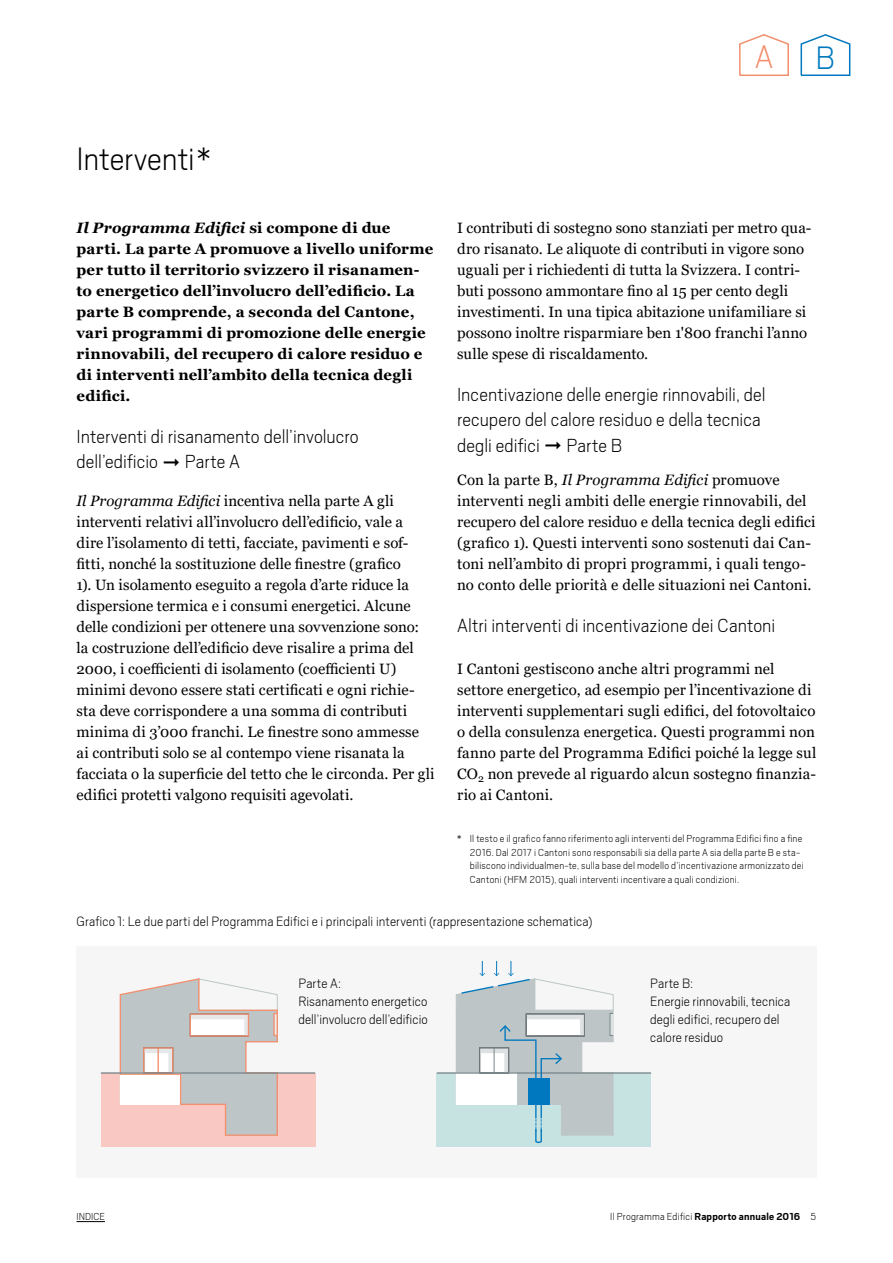
<style>
.page{position:relative;width:893px;height:1263px;background:#fff}
.page>*{position:absolute;margin:0;border:0;box-sizing:border-box;transform-origin:0 0}
.t1{font:200 36px "Scout";letter-spacing:-.005em;color:#000}
.t2{font:200 36px "Scout";color:#f2906f}
.t3{font:200 21px/25.2px "Scout";letter-spacing:.005em;color:#000}
.t4{font:15px/21px "Georgia";letter-spacing:.005em;color:#000}
.t5{font:700 15px/21px "Georgia";letter-spacing:.01em;color:#000}
.t6{font:200 15px/18px "Scout";letter-spacing:.005em;color:#000}
.t7{font:200 11.25px/13.5px "Scout";letter-spacing:.02em;color:#000}
.s1{color:#0078bf}
.s2{font-style:italic}
.s3{font-weight:700}
</style>
<div class="page">
<svg style="left:77px;top:1221px;width:28px;height:1px"></svg>
<div style="left:76px;top:947px;width:740px;height:231px;background:#f6f6f7"></div>
<svg style="left:800px;top:34px;width:51px;height:42px"></svg>
<svg style="left:739px;top:34px;width:50px;height:42px"></svg>
<div style="left:437px;top:1073px;width:214px;height:74px;background:#c6e2e1"></div>
<div style="left:456px;top:1073px;width:157px;height:31px;background:#bdc5c6"></div>
<div style="left:456px;top:1073px;width:60px;height:31px;background:#fff"></div>
<div style="left:456px;top:1073px;width:61px;height:32px;border:1px solid #fff"></div>
<div style="left:561px;top:1104px;width:52px;height:31px;background:#bdc5c6"></div>
<hr style="left:437px;top:1072px;width:214px;height:2px;background:#79878b">
<div style="left:528px;top:1078px;width:21px;height:27px;background:#0078bf"></div>
<svg style="left:535px;top:1105px;width:7px;height:38px"></svg>
<svg style="left:455px;top:961px;width:159px;height:118px"></svg>
<div style="left:101px;top:1073px;width:214px;height:74px;background:#f9c8c2"></div>
<svg style="left:119px;top:978px;width:159px;height:158px"></svg>
<hr style="left:101px;top:1072px;width:214px;height:2px;background:#79878b">
<h1 class="t2" style="left:755px;top:34px;width:82px">A <span class="s1">B</span></h1>
<h1 class="t1" style="left:77px;top:136px;width:136px">Interventi*</h1>
<p class="t5" style="left:77px;top:217px;width:358px"><span class="s2">Il Programma Edifici</span> si compone di due parti. La parte A promuove a livello uniforme per tutto il territorio svizzero il risanamen&shy;to energetico dell’involucro dell’edificio. La parte B comprende, a seconda del Cantone, vari programmi di promozione delle energie rinnovabili, del recupero di calore residuo e di interventi nell’ambito della tecnica degli edifici.</p>
<h2 class="t3" style="left:77px;top:423px;width:284px">Interventi di risanamento dell’involucro dell’edificio ◻ Parte A</h2>
<p class="t4" style="left:77px;top:491px;width:359px"><span class="s2">Il Programma Edifici</span> incentiva nella parte A gli interventi relativi all’involucro dell’edificio, vale a<br>dire l’isolamento di tetti, facciate, pavimenti e sof&shy;fitti, nonché la sostituzione delle finestre (grafico<br>1). Un isolamento eseguito a regola d’arte riduce la dispersione termica e i consumi energetici. Alcune delle condizioni per ottenere una sovvenzione sono: la costruzione dell’edificio deve risalire a prima del 2000, i coefficienti di isolamento (coefficienti U) minimi devono essere stati certificati e ogni richie&shy;sta deve corrispondere a una somma di contributi minima di 3’000 franchi. Le finestre sono ammesse ai contributi solo se al contempo viene risanata la facciata o la superficie del tetto che le circonda. Per gli edifici protetti valgono requisiti agevolati.</p>
<p class="t4" style="left:457px;top:218px;width:356px">I contributi di sostegno sono stanziati per metro qua&shy;dro risanato. Le aliquote di contributi in vigore sono uguali per i richiedenti di tutta la Svizzera. I contri&shy;buti possono ammontare fino al 15 per cento degli investimenti. In una tipica abitazione unifamiliare si possono inoltre risparmiare ben 1'800 franchi l’anno sulle spese di riscaldamento.</p>
<h2 class="t3" style="left:457px;top:381px;width:310px">Incentivazione delle energie rinnovabili, del recupero del calore residuo e della tecnica degli edifici ◻ Parte B</h2>
<p class="t4" style="left:457px;top:470px;width:360px">Con la parte B, <span class="s2">Il Programma Edifici</span> promuove interventi negli ambiti delle energie rinnovabili, del recupero del calore residuo e della tecnica degli edifici (grafico 1). Questi interventi sono sostenuti dai Can&shy;toni nell’ambito di propri programmi, i quali tengo&shy;no conto delle priorità e delle situazioni nei Cantoni.</p>
<h2 class="t3" style="left:457px;top:612px;width:320px">Altri interventi di incentivazione dei Cantoni</h2>
<p class="t4" style="left:457px;top:659px;width:361px">I Cantoni gestiscono anche altri programmi nel settore energetico, ad esempio per l’incentivazione di interventi supplementari sugli edifici, del fotovoltaico o della consulenza energetica. Questi programmi non fanno parte del Programma Edifici poiché la legge sul CO<sub>2</sub> non prevede al riguardo alcun sostegno finanzia&shy;rio ai Cantoni.</p>
<p class="t7" style="left:470px;top:831px;width:335px;text-indent:-13px">* Il testo e il grafico fanno riferimento agli interventi del Programma Edifici fino a fine 2016. Dal 2017 i Cantoni sono responsabili sia della parte A sia della parte B e sta&shy;biliscono individualmen-te, sulla base del modello d’incentivazione armonizzato dei Cantoni (HFM 2015), quali interventi incentivare a quali condizioni.</p>
<p class="t6" style="left:77px;top:912px;width:517px">Grafico 1: Le due parti del Programma Edifici e i principali interventi (rappresentazione schematica)</p>
<p class="t6" style="left:298px;top:973px;width:131px">Parte A:<br>Risanamento energetico dell’involucro dell’edificio</p>
<p class="t6" style="left:650px;top:973px;width:142px">Parte B:<br>Energie rinnovabili, tecnica degli edifici, recupero del calore residuo</p>
<p class="t7" style="left:77px;top:1210px;width:30px">INDICE</p>
<p class="t7" style="left:610px;top:1210px;width:208px">Il Programma Edifici <span class="s3">Rapporto annuale 2016</span> 5</p>
</div>
